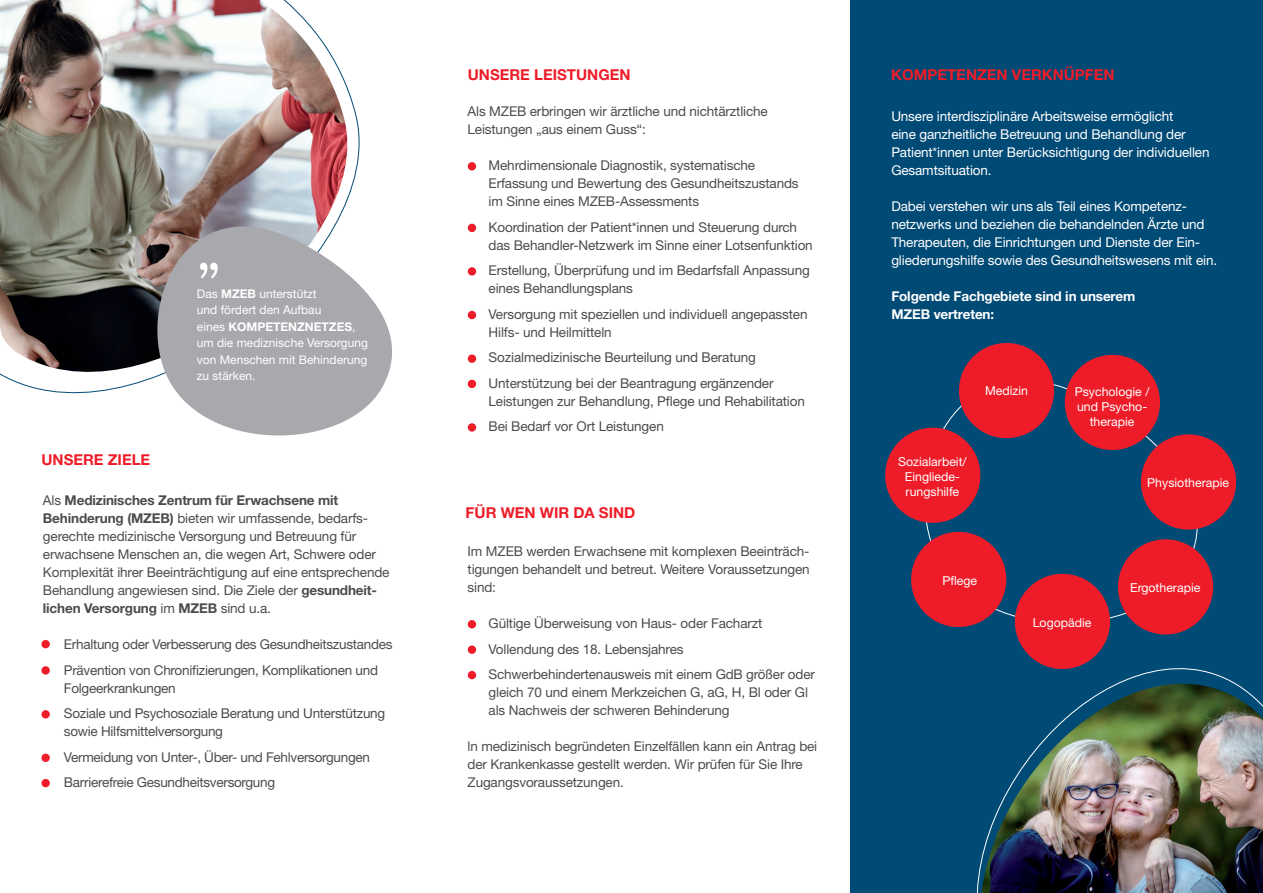
<style>
.page{position:relative;width:1263px;height:893px;background:#fff}
.page>*{position:absolute;margin:0;border:0;box-sizing:border-box;transform-origin:0 0}
.t1{font:75px "Koz Min Pr 6 N";color:#fff}
.t2{font:700 15px "Helvetica Neue LT Std";color:#ee1c28}
.t3{font:13.5px/18px "Helvetica Neue LT Std";letter-spacing:-.01em;color:#4b4c4d}
.t4{font:13.5px/18px "Helvetica Neue LT Std";letter-spacing:-.01em;color:#fff}
.t5{font:700 13.5px/18px "Helvetica Neue LT Std";letter-spacing:-.01em;color:#fff}
.t6{font:12.3px/15px "Helvetica Neue LT Std";color:#fff;text-align:center}
.t7{font:12px/16.5px "Helvetica Neue LT Std";color:#fff}
.s1{font-weight:700}
</style>
<div class="page">
<div style="left:850px;top:0;width:413px;height:893px;background:#004a76"></div>
<img style="left:976px;top:645px;width:287px;height:248px">
<img style="left:0;top:0;width:360px;height:377px">
<svg style="left:137px;top:176px;width:255px;height:260px;fill:#a8a9ad"></svg>
<svg style="left:901px;top:343px;width:336px;height:302px"></svg>
<div style="left:959px;top:343px;width:95px;height:95px;background:#ee1c28;border-radius:50%"></div>
<div style="left:1065px;top:355px;width:95px;height:95px;background:#ee1c28;border-radius:50%"></div>
<div style="left:885px;top:428px;width:95px;height:95px;background:#ee1c28;border-radius:50%"></div>
<div style="left:911px;top:532px;width:95px;height:95px;background:#ee1c28;border-radius:50%"></div>
<div style="left:1141px;top:434px;width:95px;height:96px;background:#ee1c28;border-radius:50%"></div>
<div style="left:468px;top:162px;width:8px;height:8px;background:#ee1c28;border-radius:50%"></div>
<div style="left:468px;top:224px;width:8px;height:8px;background:#ee1c28;border-radius:50%"></div>
<div style="left:468px;top:267px;width:8px;height:9px;background:#ee1c28;border-radius:50%"></div>
<div style="left:468px;top:311px;width:8px;height:8px;background:#ee1c28;border-radius:50%"></div>
<div style="left:468px;top:354px;width:8px;height:9px;background:#ee1c28;border-radius:50%"></div>
<div style="left:468px;top:423px;width:8px;height:9px;background:#ee1c28;border-radius:50%"></div>
<div style="left:468px;top:380px;width:8px;height:8px;background:#ee1c28;border-radius:50%"></div>
<div style="left:41px;top:640px;width:9px;height:8px;background:#ee1c28;border-radius:50%"></div>
<div style="left:41px;top:666px;width:9px;height:9px;background:#ee1c28;border-radius:50%"></div>
<div style="left:41px;top:710px;width:9px;height:8px;background:#ee1c28;border-radius:50%"></div>
<div style="left:41px;top:754px;width:9px;height:8px;background:#ee1c28;border-radius:50%"></div>
<div style="left:41px;top:779px;width:9px;height:8px;background:#ee1c28;border-radius:50%"></div>
<div style="left:468px;top:645px;width:8px;height:9px;background:#ee1c28;border-radius:50%"></div>
<div style="left:468px;top:620px;width:8px;height:8px;background:#ee1c28;border-radius:50%"></div>
<div style="left:468px;top:671px;width:8px;height:8px;background:#ee1c28;border-radius:50%"></div>
<div style="left:1118px;top:539px;width:95px;height:95px;background:#ee1c28;border-radius:50%"></div>
<div style="left:1015px;top:574px;width:95px;height:95px;background:#ee1c28;border-radius:50%"></div>
<h1 class="t1" style="left:196px;top:200px;width:28px">„</h1>
<p class="t2" style="left:41px;top:450px;width:110px">UNSERE ZIELE</p>
<p class="t7" style="left:197px;top:285px;width:173px">Das <span class="s1">MZEB</span> unterstützt<br>und fördert den Aufbau<br>eines <span class="s1">KOMPETENZNETZES</span>, um die mediznische Versorgung von Menschen mit Behinderung zu stärken.</p>
<p class="t3" style="left:43px;top:491px;width:348px">Als <span class="s1">Medizinisches Zentrum für Erwachsene mit Behinderung (MZEB)</span> bieten wir umfassende, bedarfs&shy;gerechte medizinische Versorgung und Betreuung für erwachsene Menschen an, die wegen Art, Schwere oder Komplexität ihrer Beeinträchtigung auf eine entsprechende Behandlung angewiesen sind. Die Ziele der <span class="s1">gesundheit&shy;lichen Versorgung</span> im <span class="s1">MZEB</span> sind u.a.</p>
<p class="t3" style="left:64px;top:632px;width:330px;line-height:25.5px">Erhaltung oder Verbesserung des Gesundheitszustandes<br>Prävention von Chronifizierungen, Komplikationen und</p>
<p class="t3" style="left:64px;top:675px;width:323px;line-height:25.5px">Folgeerkrankungen<br>Soziale und Psychosoziale Beratung und Unterstützung</p>
<p class="t3" style="left:64px;top:719px;width:308px;line-height:25.5px">sowie Hilfsmittelversorgung<br>Vermeidung von Unter-, Über- und Fehlversorgungen<br>Barrierefreie Gesundheitsversorgung</p>
<p class="t2" style="left:468px;top:65px;width:164px">UNSERE LEISTUNGEN</p>
<p class="t3" style="left:468px;top:102px;width:302px">Als MZEB erbringen wir ärztliche und nichtärztliche<br>Leistungen „aus einem Guss“:</p>
<p class="t3" style="left:489px;top:156px;width:312px">Mehrdimensionale Diagnostik, systematische<br>Erfassung und Bewertung des Gesundheitszustands im Sinne eines MZEB-Assessments</p>
<p class="t3" style="left:489px;top:218px;width:326px">Koordination der Patient*innen und Steuerung durch das Behandler-Netzwerk im Sinne einer Lotsenfunktion</p>
<p class="t3" style="left:489px;top:261px;width:323px">Erstellung, Überprüfung und im Bedarfsfall Anpassung eines Behandlungsplans</p>
<p class="t3" style="left:489px;top:305px;width:320px">Versorgung mit speziellen und individuell angepassten<br>Hilfs- und Heilmitteln</p>
<p class="t3" style="left:489px;top:344px;width:286px;line-height:25.5px">Sozialmedizinische Beurteilung und Beratung<br>Unterstützung bei der Beantragung ergänzender</p>
<p class="t3" style="left:489px;top:388px;width:318px;line-height:25.5px">Leistungen zur Behandlung, Pflege und Rehabilitation<br>Bei Bedarf vor Ort Leistungen</p>
<p class="t2" style="left:466px;top:503px;width:171px">FÜR WEN WIR DA SIND</p>
<p class="t3" style="left:468px;top:542px;width:344px;text-align:justify">Im MZEB werden Erwachsene mit komplexen Beeinträch&shy;tigungen behandelt und betreut. Weitere Voraussetzungen sind:</p>
<p class="t3" style="left:489px;top:611px;width:328px;line-height:25.5px">Gültige Überweisung von Haus- oder Facharzt<br>Vollendung des 18. Lebensjahres<br>Schwerbehindertenausweis mit einem GdB größer oder</p>
<p class="t3" style="left:489px;top:683px;width:321px">gleich 70 und einem Merkzeichen G, aG, H, Bl oder Gl als Nachweis der schweren Behinderung</p>
<p class="t3" style="left:468px;top:737px;width:351px">ln medizinisch begründeten Einzelfällen kann ein Antrag bei der Krankenkasse gestellt werden. Wir prüfen für Sie Ihre<br>Zugangsvoraussetzungen.</p>
<p class="t2" style="left:891px;top:65px;width:225px">KOMPETENZEN VERKNÜPFEN</p>
<p class="t4" style="left:891px;top:107px;width:320px">Unsere interdisziplinäre Arbeitsweise ermöglicht<br>eine ganzheitliche Betreuung und Behandlung der Patient*innen unter Berücksichtigung der individuellen Gesamtsituation.</p>
<p class="t4" style="left:891px;top:197px;width:327px">Dabei verstehen wir uns als Teil eines Kompetenz&shy;netzwerks und beziehen die behandelnden Ärzte und Therapeuten, die Einrichtungen und Dienste der Ein&shy;gliederungshilfe sowie des Gesundheitswesens mit ein.</p>
<p class="t5" style="left:891px;top:287px;width:245px">Folgende Fachgebiete sind in unserem<br>MZEB vertreten:</p>
<p class="t6" style="left:898px;top:453px;width:70px">Sozialarbeit/<br>Eingliede&shy;rungshilfe</p>
<p class="t6" style="left:985px;top:383px;width:44px">Medizin</p>
<p class="t6" style="left:1075px;top:384px;width:76px">Psychologie / und Psycho&shy;therapie</p>
<p class="t6" style="left:1147px;top:475px;width:83px">Physiotherapie</p>
<p class="t6" style="left:942px;top:573px;width:36px">Pflege</p>
<p class="t6" style="left:1033px;top:615px;width:60px">Logopädie</p>
<p class="t6" style="left:1130px;top:580px;width:72px">Ergotherapie</p>
</div>
